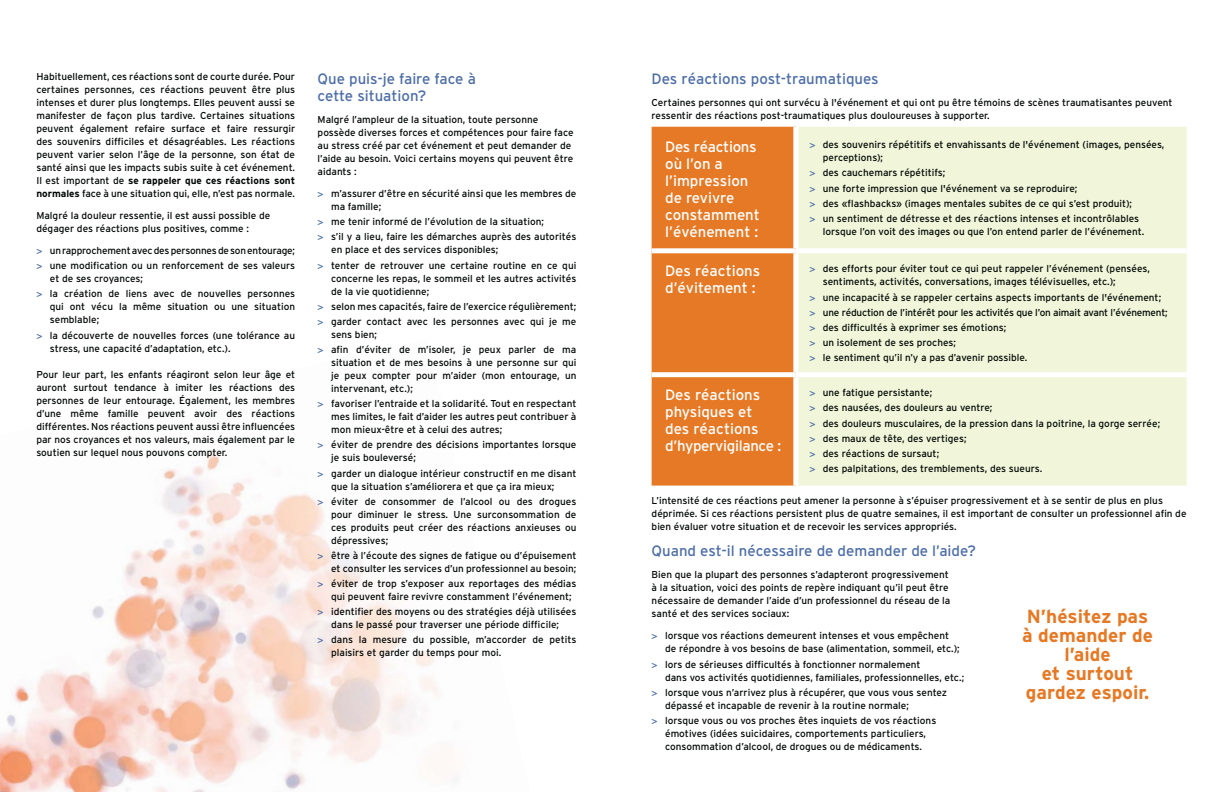
<style>
.page{position:relative;width:1224px;height:792px;background:#fff}
.page>*{position:absolute;margin:0;border:0;box-sizing:border-box;transform-origin:0 0}
.t1{font:700 19px/19px "Interstate";color:#e57925;text-align:center}
.t2{font:15px/17px "Interstate";color:#fff}
.t3{font:15px/17px "Interstate";color:#4d6ea6}
.t4{font:10px/13px "Interstate";color:#030806}
.t5{font:10px/15.2px "Interstate";letter-spacing:-.02em;color:#030806}
.s1{font-weight:700}
.s2{font-family:"Frutiger";font-weight:900;font-stretch:condensed;color:#4d6ea6}
</style>
<div class="page">
<div style="left:652px;top:127px;width:141px;height:359px;background:#e57925"></div>
<div style="left:798px;top:127px;width:389px;height:359px;background:#f1f6da"></div>
<div style="left:652px;top:248px;width:144px;height:5px;background:#fff"></div>
<div style="left:652px;top:372px;width:144px;height:5px;background:#fff"></div>
<div style="left:796px;top:248px;width:391px;height:5px;background:#fff"></div>
<div style="left:796px;top:372px;width:391px;height:5px;background:#fff"></div>
<img style="left:124px;top:452px;width:135px;height:134px">
<img style="left:259px;top:494px;width:167px;height:158px">
<img style="left:0;top:685px;width:36px;height:107px">
<img style="left:37px;top:586px;width:310px;height:206px">
<img style="left:330px;top:652px;width:120px;height:111px">
<img style="left:206px;top:760px;width:148px;height:32px">
<p class="t4" style="left:36px;top:71px;width:260px;text-align:justify">Habituellement, ces réactions sont de courte durée. Pour certaines personnes, ces réactions peuvent être plus intenses et durer plus longtemps. Elles peuvent aussi se manifester de façon plus tardive. Certaines situations peuvent également refaire surface et faire ressurgir des souvenirs difficiles et désagréables. Les réactions peuvent varier selon l’âge de la personne, son état de santé ainsi que les impacts subis suite à cet événement.<br>Il est important de <span class="s1">se rappeler que ces réactions sont normales</span> face à une situation qui, elle, n’est pas normale.</p>
<p class="t4" style="left:36px;top:210px;width:235px">Malgré la douleur ressentie, il est aussi possible de dégager des réactions plus positives, comme :</p>
<p class="t5" style="left:36px;top:244px;width:260px"><span class="s2">&gt;</span> un rapprochement avec des personnes de son entourage; <span class="s2">&gt;</span> une modification ou un renforcement de ses valeurs</p>
<p class="t4" style="left:36px;top:272px;width:260px;line-height:15.2px;text-indent:14px">et de ses croyances;<br><span class="s2">&gt;</span> la création de liens avec de nouvelles personnes</p>
<p class="t4" style="left:50px;top:301px;width:247px">qui ont vécu la même situation ou une situation semblable;</p>
<p class="t4" style="left:50px;top:330px;width:247px;text-indent:-14px"><span class="s2">&gt;</span> la découverte de nouvelles forces (une tolérance au stress, une capacité d’adaptation, etc.).</p>
<p class="t4" style="left:36px;top:369px;width:260px;text-align:justify">Pour leur part, les enfants réagiront selon leur âge et auront surtout tendance à imiter les réactions des personnes de leur entourage. Également, les membres d’une même famille peuvent avoir des réactions différentes. Nos réactions peuvent aussi être influencées par nos croyances et nos valeurs, mais également par le soutien sur lequel nous pouvons compter.</p>
<h2 class="t3" style="left:318px;top:72px;width:160px">Que puis-je faire face à cette situation?</h2>
<p class="t4" style="left:318px;top:114px;width:257px">Malgré l’ampleur de la situation, toute personne possède diverses forces et compétences pour faire face au stress créé par cet événement et peut demander de l’aide au besoin. Voici certains moyens qui peuvent être aidants :</p>
<p class="t4" style="left:331px;top:188px;width:247px;text-indent:-14px"><span class="s2">&gt;</span> m’assurer d’être en sécurité ainsi que les membres de ma famille;</p>
<p class="t4" style="left:318px;top:215px;width:260px;line-height:15.2px"><span class="s2">&gt;</span> me tenir informé de l’évolution de la situation;<br><span class="s2">&gt;</span> s’il y a lieu, faire les démarches auprès des autorités</p>
<p class="t4" style="left:318px;top:243px;width:260px;line-height:15.2px;text-indent:14px">en place et des services disponibles;<br><span class="s2">&gt;</span> tenter de retrouver une certaine routine en ce qui</p>
<p class="t4" style="left:331px;top:273px;width:247px">concerne les repas, le sommeil et les autres activités de la vie quotidienne;</p>
<p class="t4" style="left:318px;top:300px;width:260px;line-height:15.2px"><span class="s2">&gt;</span> selon mes capacités, faire de l’exercice régulièrement; <span class="s2">&gt;</span> garder contact avec les personnes avec qui je me</p>
<p class="t4" style="left:318px;top:328px;width:260px;line-height:15.2px;text-indent:14px">sens bien;<br><span class="s2">&gt;</span> afin d’éviter de m’isoler, je peux parler de ma</p>
<p class="t4" style="left:331px;top:357px;width:247px;text-align:justify">situation et de mes besoins à une personne sur qui je peux compter pour m’aider (mon entourage, un intervenant, etc.);</p>
<p class="t4" style="left:331px;top:398px;width:247px;text-align:justify;text-indent:-14px"><span class="s2">&gt;</span> favoriser l’entraide et la solidarité. Tout en respectant mes limites, le fait d’aider les autres peut contribuer à mon mieux-être et à celui des autres;</p>
<p class="t4" style="left:331px;top:439px;width:247px;text-indent:-14px"><span class="s2">&gt;</span> éviter de prendre des décisions importantes lorsque je suis bouleversé;</p>
<p class="t4" style="left:331px;top:468px;width:247px;text-indent:-14px"><span class="s2">&gt;</span> garder un dialogue intérieur constructif en me disant que la situation s’améliorera et que ça ira mieux;</p>
<p class="t4" style="left:331px;top:496px;width:247px;text-align:justify;text-indent:-14px"><span class="s2">&gt;</span> éviter de consommer de l’alcool ou des drogues pour diminuer le stress. Une surconsommation de ces produits peut créer des réactions anxieuses ou dépressives;</p>
<p class="t4" style="left:318px;top:550px;width:260px;text-align:right"><span class="s2">&gt;</span> être à l’écoute des signes de fatigue ou d’épuisement et consulter les services d’un professionnel au besoin;</p>
<p class="t4" style="left:331px;top:578px;width:247px;text-indent:-14px"><span class="s2">&gt;</span> éviter de trop s’exposer aux reportages des médias qui peuvent faire revivre constamment l’événement;</p>
<p class="t4" style="left:318px;top:606px;width:260px;text-align:center"><span class="s2">&gt;</span> identifier des moyens ou des stratégies déjà utilisées dans le passé pour traverser une période difficile;</p>
<p class="t4" style="left:331px;top:634px;width:247px;text-indent:-14px"><span class="s2">&gt;</span> dans la mesure du possible, m’accorder de petits plaisirs et garder du temps pour moi.</p>
<h2 class="t3" style="left:652px;top:72px;width:229px">Des réactions post-traumatiques</h2>
<p class="t4" style="left:652px;top:97px;width:523px">Certaines personnes qui ont survécu à l'événement et qui ont pu être témoins de scènes traumatisantes peuvent ressentir des réactions post-traumatiques plus douloureuses à supporter.</p>
<h2 class="t2" style="left:665px;top:140px;width:96px">Des réactions où l’on a l’impression de revivre constamment l’événement :</h2>
<p class="t4" style="left:823px;top:139px;width:343px;text-indent:-14px"><span class="s2">&gt;</span> des souvenirs répétitifs et envahissants de l'événement (images, pensées, perceptions);</p>
<p class="t4" style="left:809px;top:166px;width:331px;line-height:15.2px"><span class="s2">&gt;</span> des cauchemars répétitifs;<br><span class="s2">&gt;</span> une forte impression que l'événement va se reproduire;<br><span class="s2">&gt;</span> des «flashbacks» (images mentales subites de ce qui s’est produit); <span class="s2">&gt;</span> un sentiment de détresse et des réactions intenses et incontrôlables</p>
<p class="t4" style="left:823px;top:226px;width:323px">lorsque l’on voit des images ou que l’on entend parler de l’événement.</p>
<h2 class="t2" style="left:665px;top:264px;width:97px">Des réactions d’évitement :</h2>
<p class="t4" style="left:823px;top:263px;width:329px;text-indent:-14px"><span class="s2">&gt;</span> des efforts pour éviter tout ce qui peut rappeler l’événement (pensées, sentiments, activités, conversations, images télévisuelles, etc.);</p>
<p class="t4" style="left:809px;top:290px;width:360px;line-height:15.2px"><span class="s2">&gt;</span> une incapacité à se rappeler certains aspects importants de l'événement; <span class="s2">&gt;</span> une réduction de l’intérêt pour les activités que l’on aimait avant l’événement; <span class="s2">&gt;</span> des difficultés à exprimer ses émotions;<br><span class="s2">&gt;</span> un isolement de ses proches;<br><span class="s2">&gt;</span> le sentiment qu’il n’y a pas d’avenir possible.</p>
<h2 class="t2" style="left:665px;top:388px;width:118px">Des réactions physiques et<br>des réactions d’hypervigilance :</h2>
<p class="t4" style="left:809px;top:386px;width:352px;line-height:15.2px"><span class="s2">&gt;</span> une fatigue persistante;<br><span class="s2">&gt;</span> des nausées, des douleurs au ventre;<br><span class="s2">&gt;</span> des douleurs musculaires, de la pression dans la poitrine, la gorge serrée; <span class="s2">&gt;</span> des maux de tête, des vertiges;<br><span class="s2">&gt;</span> des réactions de sursaut;<br><span class="s2">&gt;</span> des palpitations, des tremblements, des sueurs.</p>
<p class="t4" style="left:652px;top:495px;width:536px">L’intensité de ces réactions peut amener la personne à s’épuiser progressivement et à se sentir de plus en plus déprimée. Si ces réactions persistent plus de quatre semaines, il est important de consulter un professionnel afin de bien évaluer votre situation et de recevoir les services appropriés.</p>
<h2 class="t3" style="left:652px;top:544px;width:326px">Quand est-il nécessaire de demander de l’aide?</h2>
<p class="t4" style="left:652px;top:569px;width:300px">Bien que la plupart des personnes s’adapteront progressivement à la situation, voici des points de repère indiquant qu’il peut être nécessaire de demander l’aide d’un professionnel du réseau de la santé et des services sociaux:</p>
<p class="t4" style="left:665px;top:630px;width:296px;text-indent:-14px"><span class="s2">&gt;</span> lorsque vos réactions demeurent intenses et vous empêchent de répondre à vos besoins de base (alimentation, sommeil, etc.);</p>
<p class="t4" style="left:665px;top:659px;width:301px;text-indent:-14px"><span class="s2">&gt;</span> lors de sérieuses difficultés à fonctionner normalement<br>dans vos activités quotidiennes, familiales, professionnelles, etc.;</p>
<p class="t4" style="left:665px;top:687px;width:284px;text-indent:-14px"><span class="s2">&gt;</span> lorsque vous n’arrivez plus à récupérer, que vous vous sentez dépassé et incapable de revenir à la routine normale;</p>
<p class="t4" style="left:652px;top:715px;width:286px;text-align:center"><span class="s2">&gt;</span> lorsque vous ou vos proches êtes inquiets de vos réactions émotives (idées suicidaires, comportements particuliers, consommation d’alcool, de drogues ou de médicaments.</p>
<h1 class="t1" style="left:1022px;top:608px;width:132px">N’hésitez pas à demander de l’aide<br>et surtout gardez espoir.</h1>
</div>
